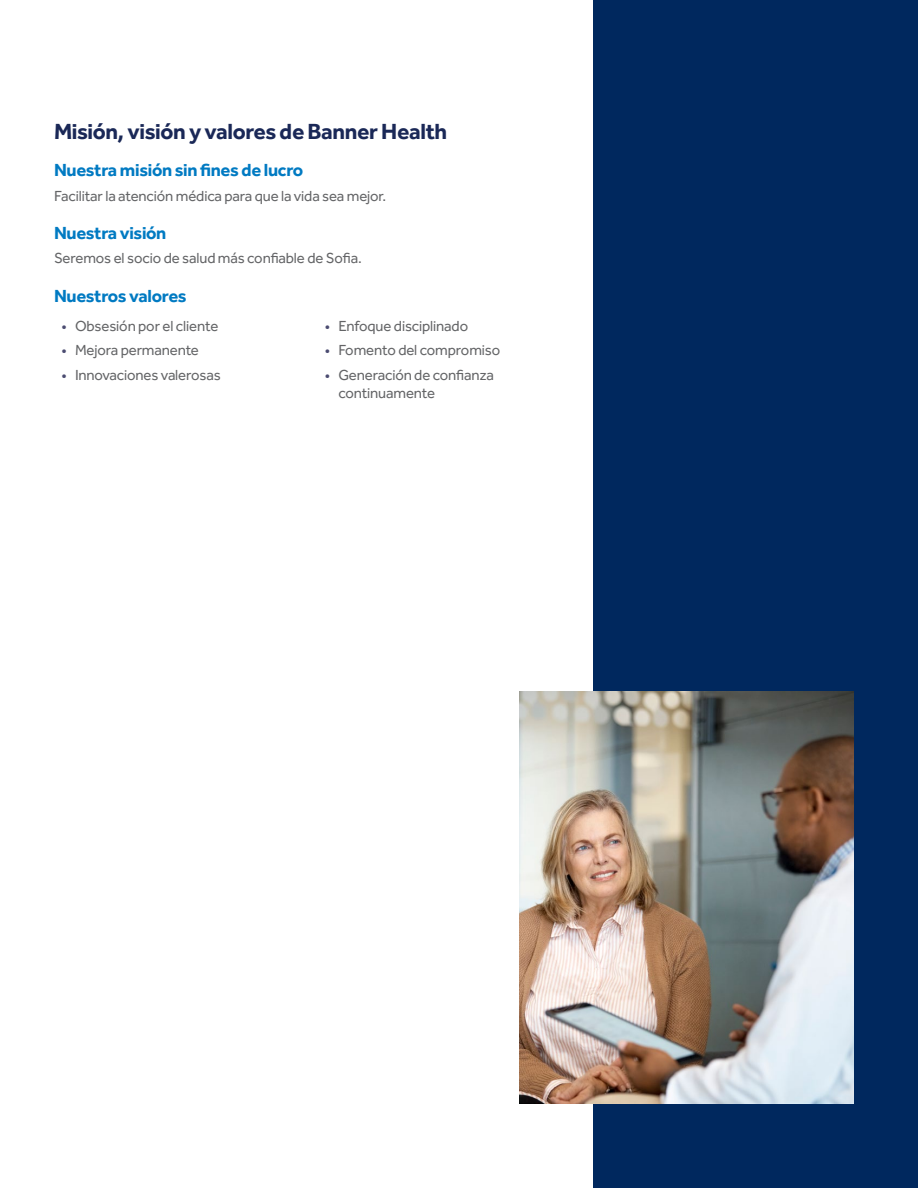
<style>
.page{position:relative;width:918px;height:1188px;background:#fff}
.page>*{position:absolute;margin:0;border:0;box-sizing:border-box;transform-origin:0 0}
.t1{font:700 22.5px "Effra Trial";letter-spacing:-.015em;color:#1a2857}
.t2{font:700 18px "Effra Trial";letter-spacing:-.015em;color:#007ac2}
.t3{font:15px/18px "Effra Trial";letter-spacing:-.01em;color:#636466}
.s1{color:#4b4c71}
</style>
<div class="page">
<div style="left:593px;top:0;width:325px;height:1188px;background:#00285e"></div>
<img style="left:519px;top:691px;width:334px;height:413px">
<h1 class="t1" style="left:54px;top:117px;width:395px">Misión, visión y valores de Banner Health</h1>
<p class="t2" style="left:54px;top:159px;width:251px">Nuestra misión sin fines de lucro</p>
<p class="t3" style="left:54px;top:189px;width:334px">Facilitar la atención médica para que la vida sea mejor.</p>
<p class="t2" style="left:54px;top:221px;width:114px">Nuestra visión</p>
<p class="t3" style="left:54px;top:251px;width:309px">Seremos el socio de salud más confiable de Sofia.</p>
<p class="t2" style="left:54px;top:284px;width:134px">Nuestros valores</p>
<p class="t3" style="left:62px;top:318px;width:158px"><span class="s1">•</span> Obsesión por el cliente</p>
<p class="t3" style="left:62px;top:343px;width:139px"><span class="s1">•</span> Mejora permanente</p>
<p class="t3" style="left:62px;top:368px;width:161px"><span class="s1">•</span> Innovaciones valerosas</p>
<p class="t3" style="left:325px;top:318px;width:145px"><span class="s1">•</span> Enfoque disciplinado</p>
<p class="t3" style="left:325px;top:343px;width:177px"><span class="s1">•</span> Fomento del compromiso</p>
<p class="t3" style="left:338px;top:368px;width:157px;text-indent:-14px"><span class="s1">•</span> Generación de confianza continuamente</p>
</div>
